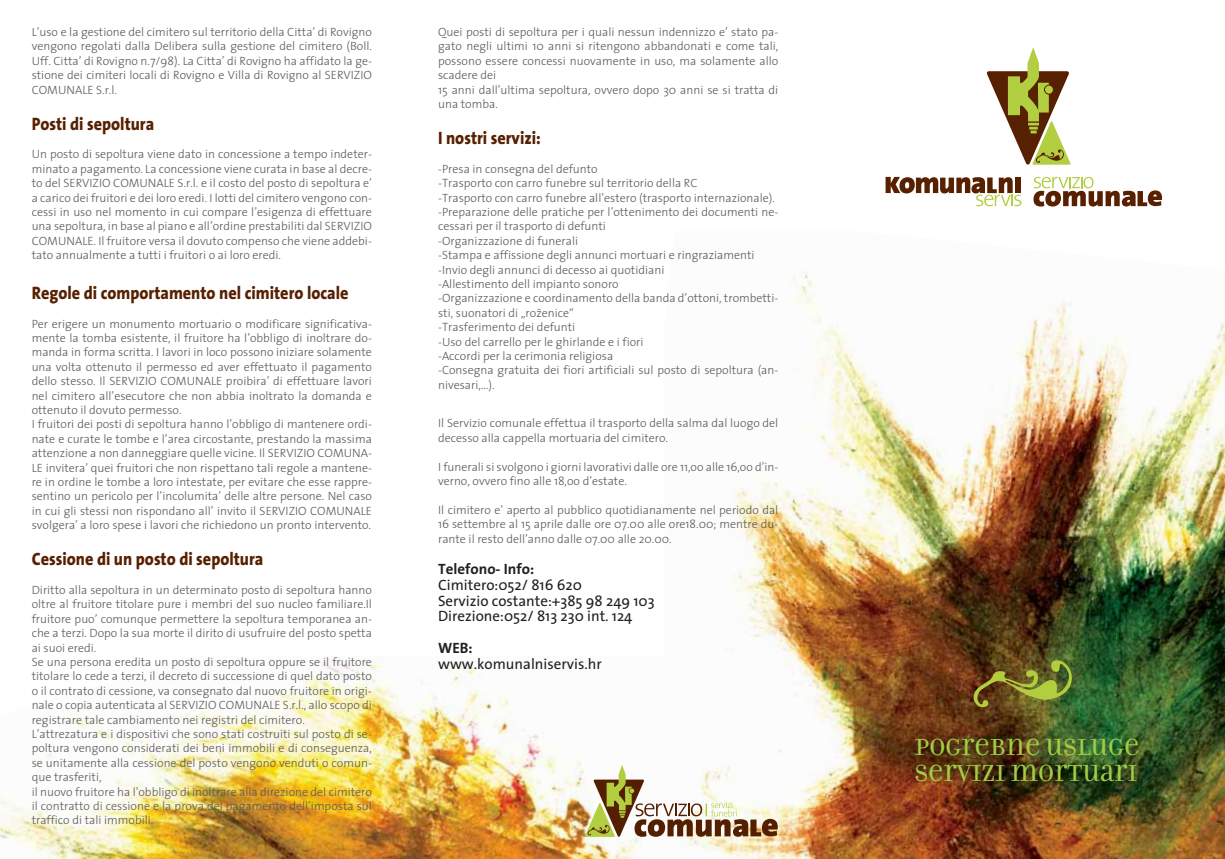
<style>
.page{position:relative;width:1225px;height:859px;background:#fff}
.page>*{position:absolute;margin:0;border:0;box-sizing:border-box;transform-origin:0 0}
.t1{font:25.05px/26px "Filosofia Unicase";color:#a1cd43}
.t2{font:800 18px "The Sans";color:#572000;scale:.9 1}
.t3{font:15px/15.8px "The Sans";color:#231f20}
.t4{font:700 15px "The Sans";color:#231f20}
.t5{font:300 12px/14.4px "The Sans";color:#58595b}
</style>
<div class="page">
<img style="left:0;top:657px;width:646px;height:202px">
<img style="left:679px;top:271px;width:546px;height:588px">
<img style="left:973px;top:660px;width:99px;height:47px">
<svg style="left:585px;top:765px;width:193px;height:72px"></svg>
<svg style="left:1033px;top:177px;width:129px;height:29px"></svg>
<svg style="left:885px;top:177px;width:136px;height:29px"></svg>
<svg style="left:986px;top:47px;width:84px;height:118px"></svg>
<p class="t5" style="left:32px;top:24px;width:342px;text-align:justify">L’uso e la gestione del cimitero sul territorio della Citta’ di Rovigno vengono regolati dalla Delibera sulla gestione del cimitero (Boll.<br>Uff. Citta’ di Rovigno n.7/98). La Citta’ di Rovigno ha affidato la ge&shy;stione dei cimiteri locali di Rovigno e Villa di Rovigno al SERVIZIO COMUNALE S.r.l.</p>
<h2 class="t2" style="left:32px;top:108px;width:138px">Posti di sepoltura</h2>
<p class="t5" style="left:32px;top:147px;width:342px;text-align:justify">Un posto di sepoltura viene dato in concessione a tempo indeter&shy;minato a pagamento. La concessione viene curata in base al decre&shy;to del SERVIZIO COMUNALE S.r.l. e il costo del posto di sepoltura e’ a carico dei fruitori e dei loro eredi. I lotti del cimitero vengono con&shy;cessi in uso nel momento in cui compare l’esigenza di effettuare una sepoltura, in base al piano e all’ordine prestabiliti dal SERVIZIO COMUNALE. Il fruitore versa il dovuto compenso che viene addebi&shy;tato annualmente a tutti i fruitori o ai loro eredi.</p>
<h2 class="t2" style="left:32px;top:277px;width:353px">Regole di comportamento nel cimitero locale</h2>
<p class="t5" style="left:32px;top:316px;width:342px">Per erigere un monumento mortuario o modificare significativa&shy;mente la tomba esistente, il fruitore ha l’obbligo di inoltrare do&shy;manda in forma scritta. I lavori in loco possono iniziare solamente una volta ottenuto il permesso ed aver effettuato il pagamento dello stesso. Il SERVIZIO COMUNALE proibira’ di effettuare lavori nel cimitero all’esecutore che non abbia inoltrato la domanda e ottenuto il dovuto permesso.<br>I fruitori dei posti di sepoltura hanno l’obbligo di mantenere ordi&shy;nate e curate le tombe e l’area circostante, prestando la massima attenzione a non danneggiare quelle vicine. Il SERVIZIO COMUNA-LE invitera’ quei fruitori che non rispettano tali regole a mantene&shy;re in ordine le tombe a loro intestate, per evitare che esse rappre&shy;sentino un pericolo per l’incolumita’ delle altre persone. Nel caso in cui gli stessi non rispondano all’ invito il SERVIZIO COMUNALE svolgera’ a loro spese i lavori che richiedono un pronto intervento.</p>
<h2 class="t2" style="left:32px;top:544px;width:259px">Cessione di un posto di sepoltura</h2>
<p class="t5" style="left:32px;top:582px;width:342px">Diritto alla sepoltura in un determinato posto di sepoltura hanno oltre al fruitore titolare pure i membri del suo nucleo familiare.Il fruitore puo’ comunque permettere la sepoltura temporanea an&shy;che a terzi. Dopo la sua morte il dirito di usufruire del posto spetta ai suoi eredi.<br>Se una persona eredita un posto di sepoltura oppure se il fruitore titolare lo cede a terzi, il decreto di successione di quel dato posto o il contrato di cessione, va consegnato dal nuovo fruitore in origi&shy;nale o copia autenticata al SERVIZIO COMUNALE S.r.l., allo scopo di registrare tale cambiamento nei registri del cimitero.<br>L’attrezatura e i dispositivi che sono stati costruiti sul posto di se&shy;poltura vengono considerati dei beni immobili e di conseguenza, se unitamente alla cessione del posto vengono venduti o comun&shy;que trasferiti,<br>il nuovo fruitore ha l’obbligo di inoltrare alla direzione del cimitero il contratto di cessione e la prova del pagamento dell’imposta sul traffico di tali immobili.</p>
<p class="t5" style="left:438px;top:24px;width:342px">Quei posti di sepoltura per i quali nessun indennizzo e’ stato pa&shy;gato negli ultimi 10 anni si ritengono abbandonati e come tali, possono essere concessi nuovamente in uso, ma solamente allo scadere dei<br>15 anni dall’ultima sepoltura, ovvero dopo 30 anni se si tratta di una tomba.</p>
<h2 class="t2" style="left:438px;top:123px;width:116px">I nostri servizi:</h2>
<p class="t5" style="left:438px;top:161px;width:342px">-Presa in consegna del defunto<br>-Trasporto con carro funebre sul territorio della RC<br>-Trasporto con carro funebre all’estero (trasporto internazionale). -Preparazione delle pratiche per l’ottenimento dei documenti ne&shy;cessari per il trasporto di defunti<br>-Organizzazione di funerali<br>-Stampa e affissione degli annunci mortuari e ringraziamenti -Invio degli annunci di decesso ai quotidiani<br>-Allestimento dell impianto sonoro<br>-Organizzazione e coordinamento della banda d’ottoni, trombetti&shy;sti, suonatori di „roženice“<br>-Trasferimento dei defunti<br>-Uso del carrello per le ghirlande e i fiori<br>-Accordi per la cerimonia religiosa<br>-Consegna gratuita dei fiori artificiali sul posto di sepoltura (an&shy;nivesari,...).</p>
<p class="t5" style="left:438px;top:416px;width:342px">Il Servizio comunale effettua il trasporto della salma dal luogo del decesso alla cappella mortuaria del cimitero.</p>
<p class="t5" style="left:438px;top:459px;width:342px">I funerali si svolgono i giorni lavorativi dalle ore 11,oo alle 16,oo d’in&shy;verno, ovvero fino alle 18,oo d’estate.</p>
<p class="t5" style="left:438px;top:502px;width:342px;text-align:justify">Il cimitero e’ aperto al pubblico quotidianamente nel periodo dal 16 settembre al 15 aprile dalle ore 07.00 alle ore18.00; mentre du&shy;rante il resto dell’anno dalle 07.00 alle 20.00.</p>
<p class="t4" style="left:438px;top:556px;width:98px">Telefono- Info:</p>
<p class="t3" style="left:438px;top:576px;width:218px">Cimitero:052/ 816 620<br>Servizio costante:+385 98 249 103<br>Direzione:052/ 813 230 int. 124</p>
<p class="t4" style="left:438px;top:635px;width:36px">WEB:</p>
<p class="t3" style="left:438px;top:655px;width:165px">www.komunalniservis.hr</p>
<h1 class="t1" style="left:914px;top:735px;width:226px">POGREBNE USLUGE<br>SERVIZI MORTUARI</h1>
</div>
